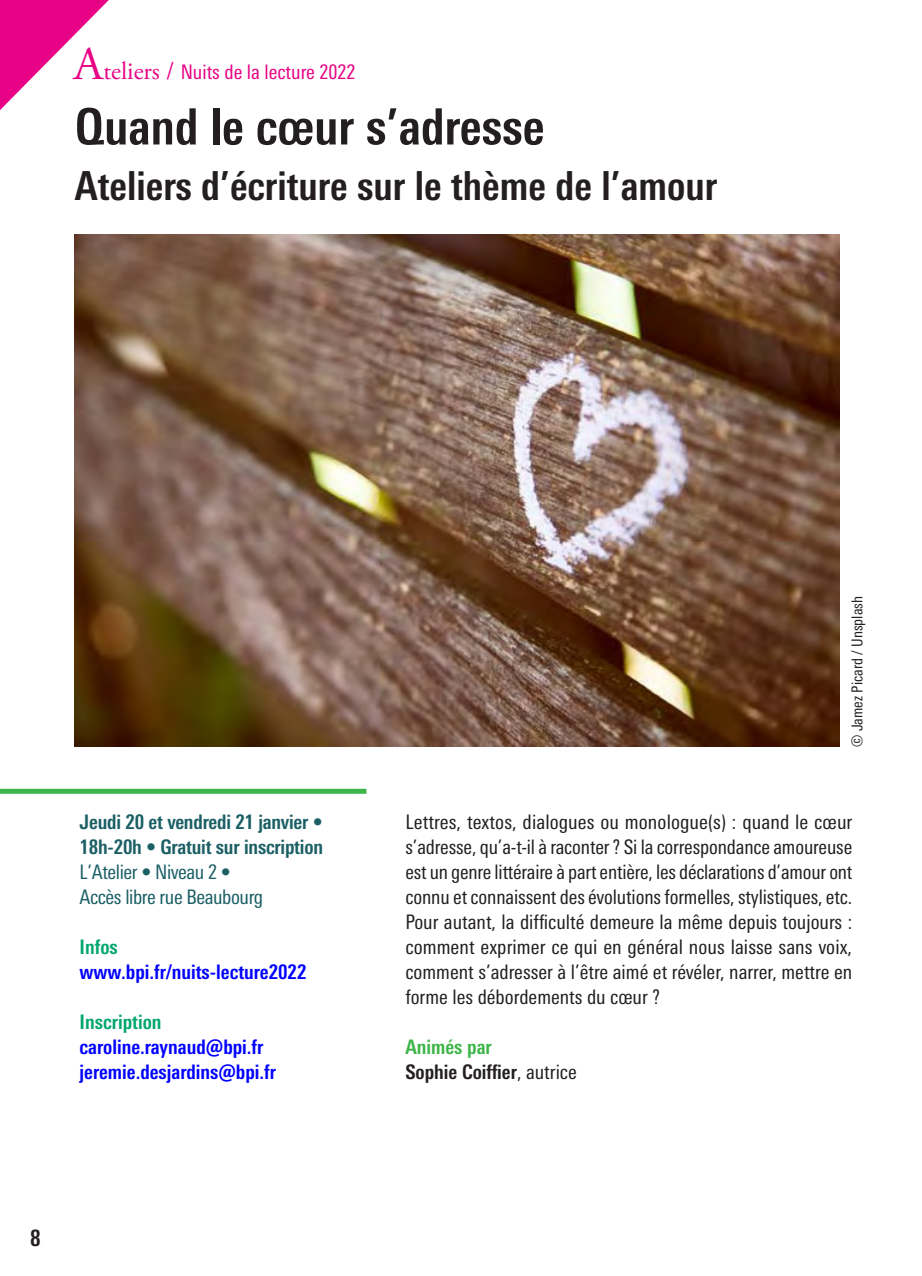
<style>
.page{position:relative;width:922px;height:1276px;background:#fff}
.page>*{position:absolute;margin:0;border:0;box-sizing:border-box;transform-origin:0 0}
.t1{font:700 condensed 50px "Univers Next Pro";color:#231f20}
.t2{font:700 condensed 40px "Univers Next Pro";color:#231f20}
.t3{font:700 condensed 22.5px "Univers Next Pro";color:#231f20}
.t4{font:condensed 20px/25px "Univers Next Pro";letter-spacing:-.005em;color:#231f20;text-align:justify}
.t5{font:700 condensed 20px "Univers Next Pro";color:#00f}
.t6{font:700 condensed 20px/25px "Univers Next Pro";letter-spacing:-.01em;color:#1b5f65}
.t7{font:condensed 20px/25px "Univers Next Pro";letter-spacing:-.02em;color:#1b5f65}
.t8{font:condensed 20px "Univers Next Pro";color:#e80285}
.t9{font:700 condensed 20px "Univers Next Pro";color:#231f20}
.t10{font:700 condensed 20px "Univers Next Pro";color:#00a66e}
.t11{font:700 condensed 20px "Univers Next Pro";color:#3db54a}
.t12{font:condensed 15px "Univers Next Pro";color:#231f20}
.s1{font-family:"Adobe Garamond Pro";font-stretch:normal;font-size:47px}
.s2{font-family:"Adobe Garamond Pro";font-stretch:normal;font-size:25px}
.s3{font-weight:400}
</style>
<div class="page">
<div style="left:0;top:789px;width:366px;height:5px;background:#3db54a"></div>
<img style="left:75px;top:234px;width:764px;height:513px">
<svg style="left:0;top:0;width:109px;height:110px"></svg>
<p class="t8" style="left:74px;top:60px;width:283px"><span class="s1">A</span><span class="s2">teliers /</span> Nuits de la lecture 2022</p>
<p class="t1" style="left:75px;top:97px;width:471px">Quand le cœur s’adresse</p>
<p class="t2" style="left:75px;top:161px;width:643px">Ateliers d’écriture sur le thème de l’amour</p>
<p class="t6" style="left:80px;top:809px;width:245px">Jeudi 20 et vendredi 21 janvier •<br>18h-20h • Gratuit sur inscription</p>
<p class="t7" style="left:80px;top:859px;width:185px">L’Atelier • Niveau 2 •<br>Accès libre rue Beaubourg</p>
<p class="t10" style="left:80px;top:935px;width:40px">Infos</p>
<p class="t5" style="left:80px;top:960px;width:228px">www.bpi.fr/nuits-lecture2022</p>
<p class="t10" style="left:80px;top:1010px;width:83px">Inscription</p>
<p class="t5" style="left:80px;top:1035px;width:185px">caroline.raynaud@bpi.fr</p>
<p class="t5" style="left:80px;top:1060px;width:198px">jeremie.desjardins@bpi.fr</p>
<p class="t3" style="left:30px;top:1225px;width:12px">8</p>
<p class="t12" style="left:848px;top:747px;width:152px;rotate:-90deg">© Jamez Picard / Unsplash</p>
<p class="t4" style="left:405px;top:809px;width:448px">Lettres, textos, dialogues ou monologue(s) : quand le cœur s’adresse, qu’a-t-il à raconter ? Si la correspondance amoureuse est un genre littéraire à part entière, les déclarations d’amour ont connu et connaissent des évolutions formelles, stylistiques, etc.</p>
<p class="t4" style="left:405px;top:909px;width:448px">Pour autant, la difficulté demeure la même depuis toujours : comment exprimer ce qui en général nous laisse sans voix, comment s’adresser à l’être aimé et révéler, narrer, mettre en forme les débordements du cœur ?</p>
<p class="t11" style="left:405px;top:1035px;width:88px">Animés par</p>
<p class="t9" style="left:405px;top:1060px;width:173px">Sophie Coiffier<span class="s3">, autrice</span></p>
</div>
